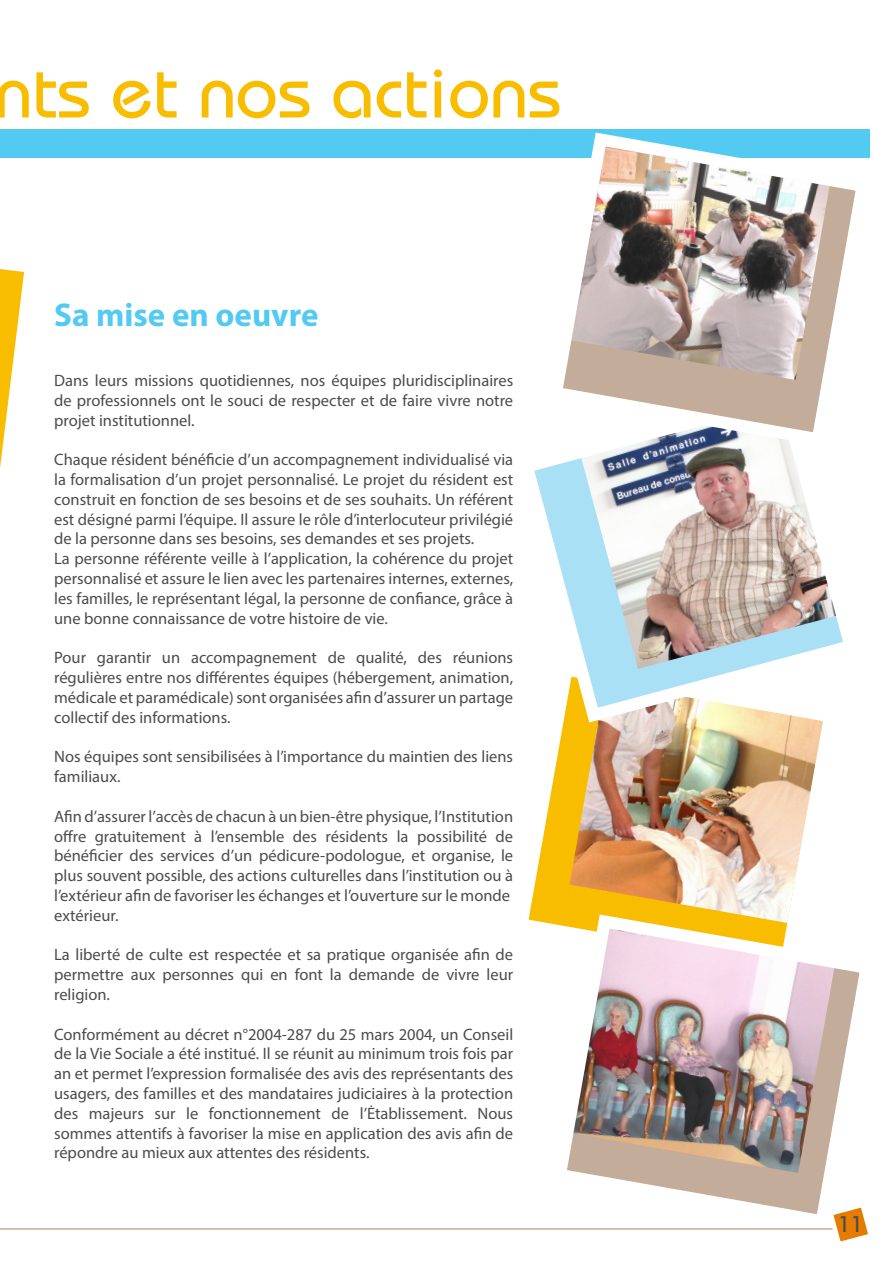
<style>
.page{position:relative;width:893px;height:1263px;background:#fff}
.page>*{position:absolute;margin:0;border:0;box-sizing:border-box;transform-origin:0 0}
.t1{font:75px "Bimini Normal";color:#f9bd00}
.t2{font:700 33px "Myriad Pro";color:#52caf2}
.t3{font:22.5px "Bimini Normal";color:#4b4c4d}
.t4{font:16.5px/19.8px "Myriad Pro";color:#4b4c4d;text-align:justify}
</style>
<div class="page">
<hr style="left:1px;top:1228px;width:850px;height:2px;background:#c3ad9a">
<svg style="left:838px;top:1235px;width:27px;height:7px"></svg>
<div style="left:0;top:129px;width:870px;height:28px;background:#52caf2"></div>
<svg style="left:0;top:269px;width:24px;height:199px"></svg>
<img style="left:528px;top:730px;width:294px;height:193px">
<img style="left:534px;top:453px;width:309px;height:277px">
<svg style="left:542px;top:132px;width:328px;height:321px"></svg>
<img style="left:546px;top:907px;width:322px;height:328px">
<h1 class="t1" style="left:-5px;top:47px;width:568px">nts et nos actions</h1>
<p class="t2" style="left:54px;top:293px;width:266px">Sa mise en oeuvre</p>
<p class="t4" style="left:54px;top:370px;width:461px">Dans leurs missions quotidiennes, nos équipes pluridisciplinaires de professionnels ont le souci de respecter et de faire vivre notre projet institutionnel.</p>
<p class="t4" style="left:54px;top:450px;width:461px">Chaque résident bénéficie d’un accompagnement individualisé via la formalisation d’un projet personnalisé. Le projet du résident est construit en fonction de ses besoins et de ses souhaits. Un référent est désigné parmi l’équipe. Il assure le rôle d’interlocuteur privilégié de la personne dans ses besoins, ses demandes et ses projets.</p>
<p class="t4" style="left:54px;top:549px;width:461px">La personne référente veille à l’application, la cohérence du projet personnalisé et assure le lien avec les partenaires internes, externes, les familles, le représentant légal, la personne de confiance, grâce à une bonne connaissance de votre histoire de vie.</p>
<p class="t4" style="left:54px;top:648px;width:460px">Pour garantir un accompagnement de qualité, des réunions régulières entre nos différentes équipes (hébergement, animation, médicale et paramédicale) sont organisées afin d’assurer un partage collectif des informations.</p>
<p class="t4" style="left:54px;top:747px;width:460px">Nos équipes sont sensibilisées à l’importance du maintien des liens familiaux.</p>
<p class="t4" style="left:54px;top:806px;width:461px;text-align:left">Afin d’assurer l’accès de chacun à un bien-être physique, l’Institution offre gratuitement à l’ensemble des résidents la possibilité de bénéficier des services d’un pédicure-podologue, et organise, le plus souvent possible, des actions culturelles dans l’institution ou à l’extérieur afin de favoriser les échanges et l’ouverture sur le monde extérieur.</p>
<p class="t4" style="left:54px;top:945px;width:460px">La liberté de culte est respectée et sa pratique organisée afin de permettre aux personnes qui en font la demande de vivre leur religion.</p>
<p class="t4" style="left:54px;top:1024px;width:461px">Conformément au décret n°2004-287 du 25 mars 2004, un Conseil de la Vie Sociale a été institué. Il se réunit au minimum trois fois par an et permet l’expression formalisée des avis des représentants des usagers, des familles et des mandataires judiciaires à la protection des majeurs sur le fonctionnement de l’Ėtablissement. Nous sommes attentifs à favoriser la mise en application des avis afin de répondre au mieux aux attentes des résidents.</p>
<p class="t3" style="left:838px;top:1211px;width:27px">11</p>
</div>
